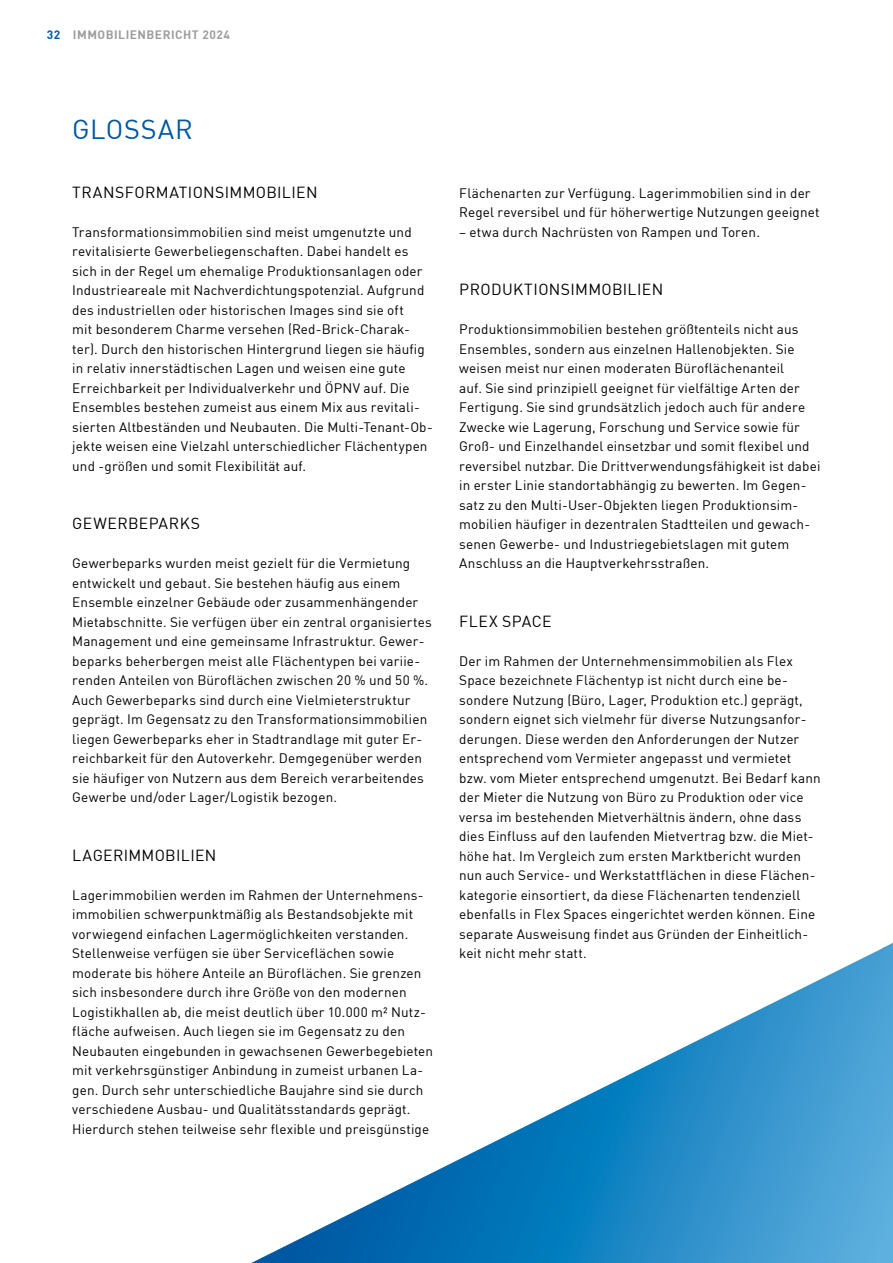
<style>
.page{position:relative;width:893px;height:1263px;background:#fff}
.page>*{position:absolute;margin:0;border:0;box-sizing:border-box;transform-origin:0 0}
.t1{font:27px "DIN";letter-spacing:.03em;color:#0058a2}
.t2{font:15.75px "DIN";letter-spacing:.025em;color:#000}
.t3{font:13.5px/19.5px "DIN";letter-spacing:.01em;color:#000}
.t4{font:12px "DIN Bold";letter-spacing:.04em;color:#9c9d9d}
.s1{color:#0058a2}
</style>
<div class="page">
<svg style="left:251px;top:943px;width:642px;height:320px"></svg>
<p class="t4" style="left:47px;top:27px;width:185px"><span class="s1">32</span> IMMOBILIENBERICHT 2024</p>
<h1 class="t1" style="left:72px;top:113px;width:122px">GLOSSAR</h1>
<p class="t2" style="left:72px;top:182px;width:247px">TRANSFORMATIONSIMMOBILIEN</p>
<p class="t3" style="left:72px;top:222px;width:362px">Transformationsimmobilien sind meist umgenutzte und revitalisierte Gewerbeliegenschaften. Dabei handelt es sich in der Regel um ehemalige Produktionsanlagen oder Industrieareale mit Nachverdichtungspotenzial. Aufgrund des industriellen oder historischen Images sind sie oft<br>mit besonderem Charme versehen (Red-Brick-Charak&shy;ter). Durch den historischen Hintergrund liegen sie häufig in relativ innerstädtischen Lagen und weisen eine gute Erreichbarkeit per Individualverkehr und ÖPNV auf. Die Ensembles bestehen zumeist aus einem Mix aus revitali&shy;sierten Altbeständen und Neubauten. Die Multi-Tenant-Ob&shy;jekte weisen eine Vielzahl unterschiedlicher Flächentypen und -größen und somit Flexibilität auf.</p>
<p class="t2" style="left:72px;top:514px;width:129px">GEWERBEPARKS</p>
<p class="t3" style="left:72px;top:553px;width:361px">Gewerbeparks wurden meist gezielt für die Vermietung entwickelt und gebaut. Sie bestehen häufig aus einem Ensemble einzelner Gebäude oder zusammenhängender Mietabschnitte. Sie verfügen über ein zentral organisiertes Management und eine gemeinsame Infrastruktur. Gewer&shy;beparks beherbergen meist alle Flächentypen bei variie&shy;renden Anteilen von Büroflächen zwischen 20 % und 50 %.<br>Auch Gewerbeparks sind durch eine Vielmieterstruktur geprägt. Im Gegensatz zu den Transformationsimmobilien liegen Gewerbeparks eher in Stadtrandlage mit guter Er&shy;reichbarkeit für den Autoverkehr. Demgegenüber werden sie häufiger von Nutzern aus dem Bereich verarbeitendes Gewerbe und/oder Lager/Logistik bezogen.</p>
<p class="t2" style="left:72px;top:845px;width:146px">LAGERIMMOBILIEN</p>
<p class="t3" style="left:72px;top:885px;width:362px">Lagerimmobilien werden im Rahmen der Unternehmens&shy;immobilien schwerpunktmäßig als Bestandsobjekte mit vorwiegend einfachen Lagermöglichkeiten verstanden.<br>Stellenweise verfügen sie über Serviceflächen sowie moderate bis höhere Anteile an Büroflächen. Sie grenzen sich insbesondere durch ihre Größe von den modernen Logistikhallen ab, die meist deutlich über 10.000 m² Nutz&shy;fläche aufweisen. Auch liegen sie im Gegensatz zu den Neubauten eingebunden in gewachsenen Gewerbegebieten mit verkehrsgünstiger Anbindung in zumeist urbanen La&shy;gen. Durch sehr unterschiedliche Baujahre sind sie durch verschiedene Ausbau- und Qualitätsstandards geprägt.<br>Hierdurch stehen teilweise sehr flexible und preisgünstige</p>
<p class="t3" style="left:459px;top:183px;width:362px">Flächenarten zur Verfügung. Lagerimmobilien sind in der<br>Regel reversibel und für höherwertige Nutzungen geeignet</p>
<p class="t3" style="left:459px;top:222px;width:302px">– etwa durch Nachrüsten von Rampen und Toren.</p>
<p class="t2" style="left:459px;top:280px;width:205px">PRODUKTIONSIMMOBILIEN</p>
<p class="t3" style="left:459px;top:319px;width:363px">Produktionsimmobilien bestehen größtenteils nicht aus Ensembles, sondern aus einzelnen Hallenobjekten. Sie weisen meist nur einen moderaten Büroflächenanteil<br>auf. Sie sind prinzipiell geeignet für vielfältige Arten der Fertigung. Sie sind grundsätzlich jedoch auch für andere Zwecke wie Lagerung, Forschung und Service sowie für Groß- und Einzelhandel einsetzbar und somit flexibel und reversibel nutzbar. Die Drittverwendungsfähigkeit ist dabei in erster Linie standortabhängig zu bewerten. Im Gegen&shy;satz zu den Multi-User-Objekten liegen Produktionsim&shy;mobilien häufiger in dezentralen Stadtteilen und gewach&shy;senen Gewerbe- und Industriegebietslagen mit gutem Anschluss an die Hauptverkehrsstraßen.</p>
<p class="t2" style="left:459px;top:611px;width:94px">FLEX SPACE</p>
<p class="t3" style="left:459px;top:651px;width:363px">Der im Rahmen der Unternehmensimmobilien als Flex Space bezeichnete Flächentyp ist nicht durch eine be&shy;sondere Nutzung (Büro, Lager, Produktion etc.) geprägt, sondern eignet sich vielmehr für diverse Nutzungsanfor&shy;derungen. Diese werden den Anforderungen der Nutzer entsprechend vom Vermieter angepasst und vermietet bzw. vom Mieter entsprechend umgenutzt. Bei Bedarf kann der Mieter die Nutzung von Büro zu Produktion oder vice versa im bestehenden Mietverhältnis ändern, ohne dass dies Einfluss auf den laufenden Mietvertrag bzw. die Miet&shy;höhe hat. Im Vergleich zum ersten Marktbericht wurden nun auch Service- und Werkstattflächen in diese Flächen&shy;kategorie einsortiert, da diese Flächenarten tendenziell ebenfalls in Flex Spaces eingerichtet werden können. Eine separate Ausweisung findet aus Gründen der Einheitlich&shy;keit nicht mehr statt.</p>
</div>
